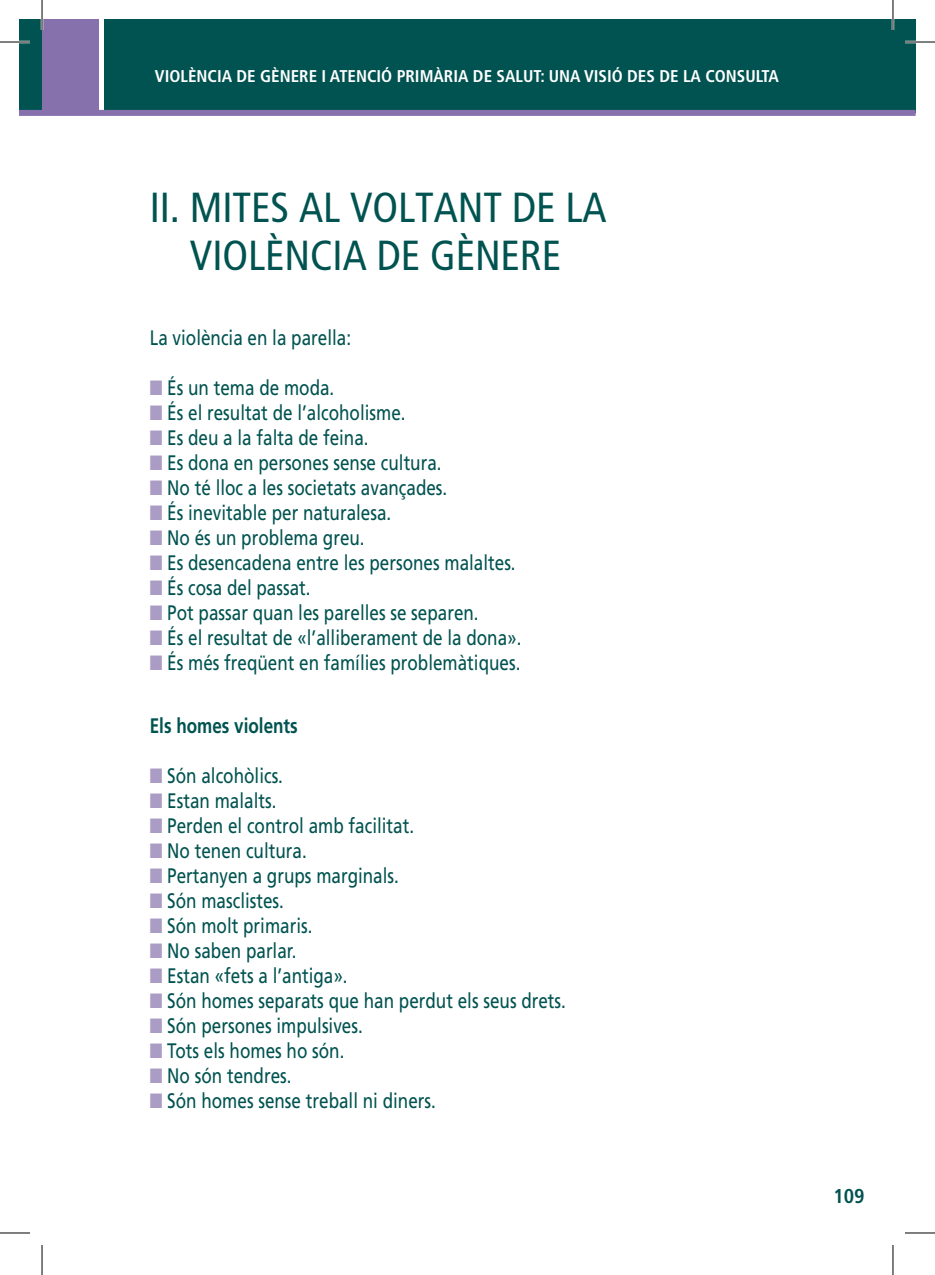
<style>
.page{position:relative;width:935px;height:1275px;background:#fff}
.page>*{position:absolute;margin:0;border:0;box-sizing:border-box;transform-origin:0 0}
.t1{font:condensed 42px "Frutiger LT Std";color:#005350}
.t2{font:21px "Frutiger LT Std";color:#005350;scale:.81 1}
.t3{font:700 21px "Frutiger LT Std";color:#005350;scale:.81 1}
.t4{font:700 condensed 20px "Frutiger LT Std";color:#005350}
.t5{font:700 condensed 17px "Frutiger LT Std";color:#fff}
.s1{color:#aa9cc5}
</style>
<div class="page">
<div style="left:19px;top:19px;width:23px;height:94px;background:#005350"></div>
<div style="left:19px;top:110px;width:23px;height:6px;background:#8671ac"></div>
<div style="left:104px;top:19px;width:811px;height:94px;background:#005350"></div>
<div style="left:42px;top:19px;width:56px;height:94px;background:#8671ac"></div>
<div style="left:42px;top:110px;width:873px;height:6px;background:#8671ac"></div>
<hr style="left:0;top:41px;width:30px;height:2px;background:#fff">
<hr style="left:904px;top:41px;width:30px;height:2px;background:#fff">
<hr style="left:41px;top:0;width:2px;height:30px;background:#fff">
<hr style="left:891px;top:0;width:3px;height:30px;background:#fff">
<hr style="left:0;top:42px;width:30px;height:1px;background:#000">
<hr style="left:904px;top:42px;width:30px;height:1px;background:#000">
<hr style="left:0;top:1232px;width:30px;height:1px;background:#000">
<hr style="left:904px;top:1232px;width:30px;height:1px;background:#000">
<hr style="left:42px;top:0;width:1px;height:30px;background:#000">
<hr style="left:42px;top:1245px;width:1px;height:30px;background:#000">
<hr style="left:892px;top:0;width:1px;height:30px;background:#000">
<hr style="left:892px;top:1245px;width:1px;height:30px;background:#000">
<p class="t5" style="left:155px;top:66px;width:623px">VIOLÈNCIA DE GÈNERE I ATENCIÓ PRIMÀRIA DE SALUT: UNA VISIÓ DES DE LA CONSULTA</p>
<h1 class="t1" style="left:150px;top:183px;width:90px">II. MITESALV</h1>
<h1 class="t1" style="left:372px;top:183px;width:44px">OLTANTDELA</h1>
<h1 class="t1" style="left:190px;top:231px;width:113px">VIOLÈNCIADE</h1>
<h1 class="t1" style="left:430px;top:231px;width:127px">GÈNERE</h1>
<p class="t2" style="left:150px;top:325px;width:250px">La violència en la parella:</p>
<p class="t2" style="left:150px;top:375px;width:229px"><span class="s1">■</span> És un tema de moda.</p>
<p class="t2" style="left:150px;top:400px;width:317px"><span class="s1">■</span> És el resultat de l’alcoholisme.</p>
<p class="t2" style="left:150px;top:425px;width:271px"><span class="s1">■</span> Es deu a la falta de feina.</p>
<p class="t2" style="left:150px;top:450px;width:362px"><span class="s1">■</span> Es dona en persones sense cultura.</p>
<p class="t2" style="left:150px;top:475px;width:369px"><span class="s1">■</span> No té lloc a les societats avançades.</p>
<p class="t2" style="left:150px;top:500px;width:300px"><span class="s1">■</span> És inevitable per naturalesa.</p>
<p class="t2" style="left:150px;top:525px;width:267px"><span class="s1">■</span> No és un problema greu.</p>
<p class="t2" style="left:150px;top:550px;width:453px"><span class="s1">■</span> Es desencadena entre les persones malaltes.</p>
<p class="t2" style="left:150px;top:575px;width:200px"><span class="s1">■</span> És cosa del passat.</p>
<p class="t2" style="left:150px;top:600px;width:407px"><span class="s1">■</span> Pot passar quan les parelles se separen.</p>
<p class="t2" style="left:150px;top:625px;width:460px"><span class="s1">■</span> És el resultat de «l’alliberament de la dona».</p>
<p class="t2" style="left:150px;top:650px;width:459px"><span class="s1">■</span> És més freqüent en famílies problemàtiques.</p>
<p class="t3" style="left:150px;top:713px;width:184px">Els homes violents</p>
<p class="t2" style="left:150px;top:763px;width:166px"><span class="s1">■</span> Són alcohòlics.</p>
<p class="t2" style="left:150px;top:788px;width:158px"><span class="s1">■</span> Estan malalts.</p>
<p class="t2" style="left:150px;top:813px;width:328px"><span class="s1">■</span> Perden el control amb facilitat.</p>
<p class="t2" style="left:150px;top:838px;width:195px"><span class="s1">■</span> No tenen cultura.</p>
<p class="t2" style="left:150px;top:863px;width:309px"><span class="s1">■</span> Pertanyen a grups marginals.</p>
<p class="t2" style="left:150px;top:888px;width:167px"><span class="s1">■</span> Són masclistes.</p>
<p class="t2" style="left:150px;top:913px;width:202px"><span class="s1">■</span> Són molt primaris.</p>
<p class="t2" style="left:150px;top:938px;width:183px"><span class="s1">■</span> No saben parlar.</p>
<p class="t2" style="left:150px;top:963px;width:246px"><span class="s1">■</span> Estan «fets a l’antiga».</p>
<p class="t2" style="left:150px;top:988px;width:515px"><span class="s1">■</span> Són homes separats que han perdut els seus drets.</p>
<p class="t2" style="left:150px;top:1013px;width:264px"><span class="s1">■</span> Són persones impulsives.</p>
<p class="t2" style="left:150px;top:1038px;width:242px"><span class="s1">■</span> Tots els homes ho són.</p>
<p class="t2" style="left:150px;top:1063px;width:176px"><span class="s1">■</span> No són tendres.</p>
<p class="t2" style="left:150px;top:1088px;width:355px"><span class="s1">■</span> Són homes sense treball ni diners.</p>
<p class="t4" style="left:833px;top:1183px;width:33px">109</p>
</div>
